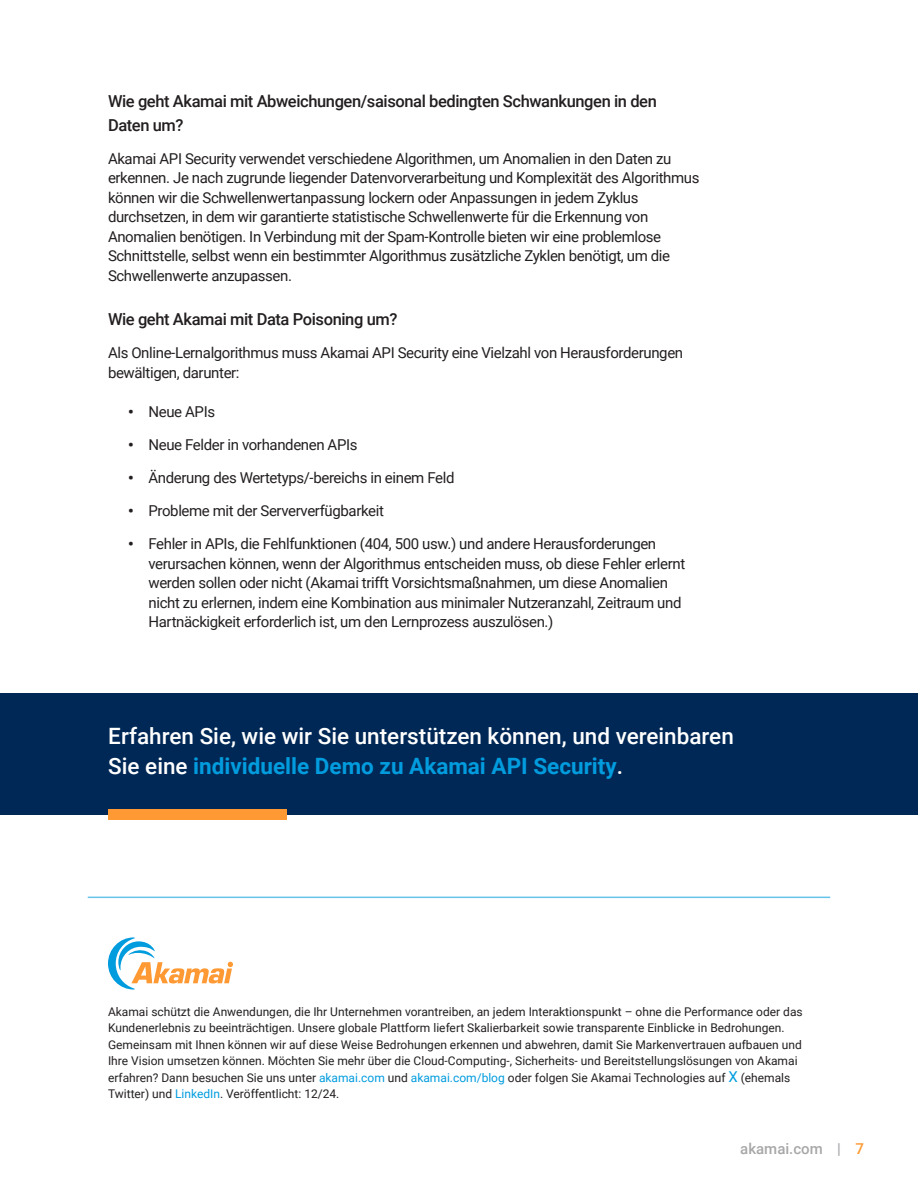
<style>
.page{position:relative;width:918px;height:1188px;background:#fff}
.page>*{position:absolute;margin:0;border:0;box-sizing:border-box;transform-origin:0 0}
.CTA_H1{font:500 22.5px/30px "Roboto";color:#fff}
.H3_-_Subheading{font:500 16.5px/24px "Roboto";letter-spacing:-.025em;color:#231f20}
.Body{font:15px/19.5px "Roboto";letter-spacing:-.025em;color:#231f20}
.t1{font:500 15px "Roboto";color:#a8a8aa}
.t2{font:12px/16.5px "Roboto";color:#231f20}
.s1{font-weight:900}
.s2{font-weight:700;color:#009cde}
.s3{color:#009cde}
.s4{font-size:15px;color:#009cde}
.s5{color:#f93}
</style>
<div class="page">
<hr style="left:88px;top:897px;width:742px;height:1px;background:#66c4eb">
<svg style="left:108px;top:937px;width:125px;height:53px"></svg>
<div style="left:0;top:693px;width:918px;height:121px;background:#002856"></div>
<div style="left:108px;top:809px;width:179px;height:11px;background:#f93"></div>
<p class="H3_-_Subheading" style="left:108px;top:88px;width:550px">Wie geht Akamai mit Abweichungen/saisonal bedingten Schwankungen in den<br>Daten um?</p>
<p class="Body" style="left:108px;top:148px;width:593px">Akamai API Security verwendet verschiedene Algorithmen, um Anomalien in den Daten zu erkennen. Je nach zugrunde liegender Datenvorverarbeitung und Komplexität des Algorithmus können wir die Schwellenwertanpassung lockern oder Anpassungen in jedem Zyklus durchsetzen, in dem wir garantierte statistische Schwellenwerte für die Erkennung von Anomalien benötigen. In Verbindung mit der Spam-Kontrolle bieten wir eine problemlose Schnittstelle, selbst wenn ein bestimmter Algorithmus zusätzliche Zyklen benötigt, um die Schwellenwerte anzupassen.</p>
<p class="H3_-_Subheading" style="left:108px;top:307px;width:291px">Wie geht Akamai mit Data Poisoning um?</p>
<p class="Body" style="left:108px;top:342px;width:577px">Als Online-Lernalgorithmus muss Akamai API Security eine Vielzahl von Herausforderungen bewältigen, darunter:</p>
<p class="Body" style="left:128px;top:402px;width:88px"><span class="s1">•</span> Neue APIs</p>
<p class="Body" style="left:128px;top:435px;width:231px"><span class="s1">•</span> Neue Felder in vorhandenen APIs</p>
<p class="Body" style="left:128px;top:468px;width:328px"><span class="s1">•</span> Änderung des Wertetyps/-bereichs in einem Feld</p>
<p class="Body" style="left:128px;top:501px;width:257px"><span class="s1">•</span> Probleme mit der Serververfügbarkeit</p>
<p class="Body" style="left:148px;top:534px;width:538px;text-indent:-20px"><span class="s1">•</span> Fehler in APIs, die Fehlfunktionen (404, 500 usw.) und andere Herausforderungen verursachen können, wenn der Algorithmus entscheiden muss, ob diese Fehler erlernt werden sollen oder nicht (Akamai trifft Vorsichtsmaßnahmen, um diese Anomalien nicht zu erlernen, indem eine Kombination aus minimaler Nutzeranzahl, Zeitraum und Hartnäckigkeit erforderlich ist, um den Lernprozess auszulösen.)</p>
<p class="CTA_H1" style="left:108px;top:720px;width:627px">Erfahren Sie, wie wir Sie unterstützen können, und vereinbaren<br>Sie eine <span class="s2">individuelle Demo zu Akamai API Security</span>.</p>
<p class="t2" style="left:108px;top:1003px;width:696px">Akamai schützt die Anwendungen, die Ihr Unternehmen vorantreiben, an jedem Interaktionspunkt – ohne die Performance oder das Kundenerlebnis zu beeinträchtigen. Unsere globale Plattform liefert Skalierbarkeit sowie transparente Einblicke in Bedrohungen.<br>Gemeinsam mit Ihnen können wir auf diese Weise Bedrohungen erkennen und abwehren, damit Sie Markenvertrauen aufbauen und Ihre Vision umsetzen können. Möchten Sie mehr über die Cloud-Computing-, Sicherheits- und Bereitstellungslösungen von Akamai erfahren? Dann besuchen Sie uns unter <span class="s3">akamai.com</span> und <span class="s3">akamai.com/blog</span> oder folgen Sie Akamai Technologies auf <span class="s4">X</span> (ehemals Twitter) und <span class="s3">LinkedIn</span>. Veröffentlicht: 12/24.</p>
<p class="t1" style="left:740px;top:1139px;width:125px">akamai.com | <span class="s5">7</span></p>
</div>
